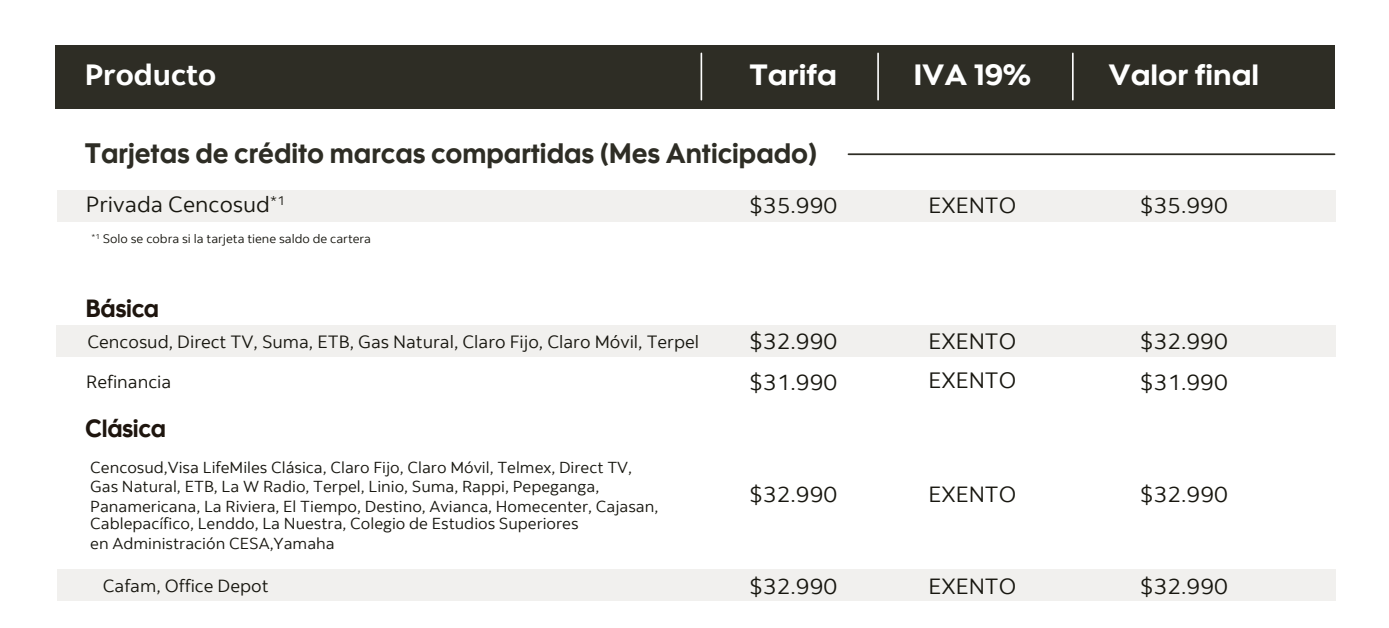
<style>
.page{position:relative;width:1389px;height:628px;background:#fff}
.page>*{position:absolute;margin:0;border:0;box-sizing:border-box;transform-origin:0 0}
.t1{font:29.22px "Scotia Headline";color:#fff;scale:1.05 1}
.t2{font:700 29.22px "Scotia";color:#fff;scale:1.05 1}
.t3{font:28px "Scotia Headline";color:#2e2d25;scale:.96 1}
.t4{font:24.68px "Scotia Headline";letter-spacing:-.015em;color:#1e150e;scale:.95 1}
.t5{font:22.05px/40.9px "Scotia";color:#17160f;scale:1.04 1}
.t6{font:21.88px "Scotia";color:#17160f;scale:1.05 1}
.t7{font:17.68px "Scotia";color:#17160f;scale:1.04 1}
.t8{font:17.5px "Scotia";color:#17160f;scale:1.05 1}
.t9{font:15.92px/18.7px "Scotia";color:#17160f;scale:1.05 1}
.t10{font:12.25px "Scotia";color:#17160f;scale:1.05 1}
</style>
<div class="page">
<hr style="left:848px;top:153px;width:487px;height:2px;background:#2e2d25">
<div style="left:56px;top:45px;width:1279px;height:63px;background:#2e2d25"></div>
<hr style="left:701px;top:53px;width:1px;height:47px;background:#fff">
<hr style="left:877px;top:53px;width:2px;height:47px;background:#fff">
<hr style="left:1072px;top:53px;width:2px;height:47px;background:#fff">
<div style="left:57px;top:190px;width:1278px;height:31px;background:#f1f0ee"></div>
<div style="left:56px;top:325px;width:1279px;height:31px;background:#f1f0ee"></div>
<div style="left:57px;top:569px;width:1278px;height:31px;background:#f1f0ee"></div>
<h1 class="t2" style="left:85px;top:58px;width:127px">Producto</h1>
<h1 class="t1" style="left:750px;top:58px;width:85px">Tarifa</h1>
<h1 class="t1" style="left:914px;top:58px;width:113px">IVA 19%</h1>
<h1 class="t1" style="left:1108px;top:58px;width:145px">Valor final</h1>
<h2 class="t3" style="left:85px;top:137px;width:765px">Tarjetas de crédito marcas compartidas (Mes Anticipado)</h2>
<h3 class="t6" style="left:86px;top:192px;width:191px">Privada Cencosud<sup>*1</sup></h3>
<h3 class="t6" style="left:749px;top:193px;width:85px">$35.990</h3>
<h3 class="t6" style="left:928px;top:193px;width:85px">EXENTO</h3>
<h3 class="t6" style="left:1140px;top:193px;width:85px">$35.990</h3>
<p class="t10" style="left:92px;top:232px;width:268px"><sup>*1</sup> Solo se cobra si la tarjeta tiene saldo de cartera</p>
<h3 class="t4" style="left:86px;top:294px;width:79px">Básica</h3>
<p class="t7" style="left:87px;top:331px;width:590px">Cencosud, Direct TV, Suma, ETB, Gas Natural, Claro Fijo, Claro Móvil, Terpel</p>
<h3 class="t5" style="left:749px;top:321px;width:86px">$32.990 $31.990</h3>
<h3 class="t5" style="left:1140px;top:321px;width:86px">$32.990 $31.990</h3>
<h3 class="t5" style="left:928px;top:321px;width:86px">EXENTO</h3>
<p class="t7" style="left:86px;top:371px;width:83px">Refinancia</p>
<h3 class="t5" style="left:928px;top:360px;width:86px">EXENTO</h3>
<h3 class="t4" style="left:86px;top:414px;width:86px">Clásica</h3>
<p class="t9" style="left:90px;top:458px;width:543px">Cencosud,Visa LifeMiles Clásica, Claro Fijo, Claro Móvil, Telmex, Direct TV, Gas Natural, ETB, La W Radio, Terpel, Linio, Suma, Rappi, Pepeganga, Panamericana, La Riviera, El Tiempo, Destino, Avianca, Homecenter, Cajasan, Cablepacífico, Lenddo, La Nuestra, Colegio de Estudios Superiores<br>en Administración CESA,Yamaha</p>
<h3 class="t6" style="left:749px;top:481px;width:85px">$32.990</h3>
<h3 class="t6" style="left:928px;top:481px;width:85px">EXENTO</h3>
<h3 class="t6" style="left:1140px;top:481px;width:85px">$32.990</h3>
<h3 class="t6" style="left:749px;top:573px;width:85px">$32.990</h3>
<p class="t8" style="left:103px;top:575px;width:159px">Cafam, Office Depot</p>
<h3 class="t6" style="left:928px;top:573px;width:85px">EXENTO</h3>
<h3 class="t6" style="left:1140px;top:573px;width:85px">$32.990</h3>
</div>
